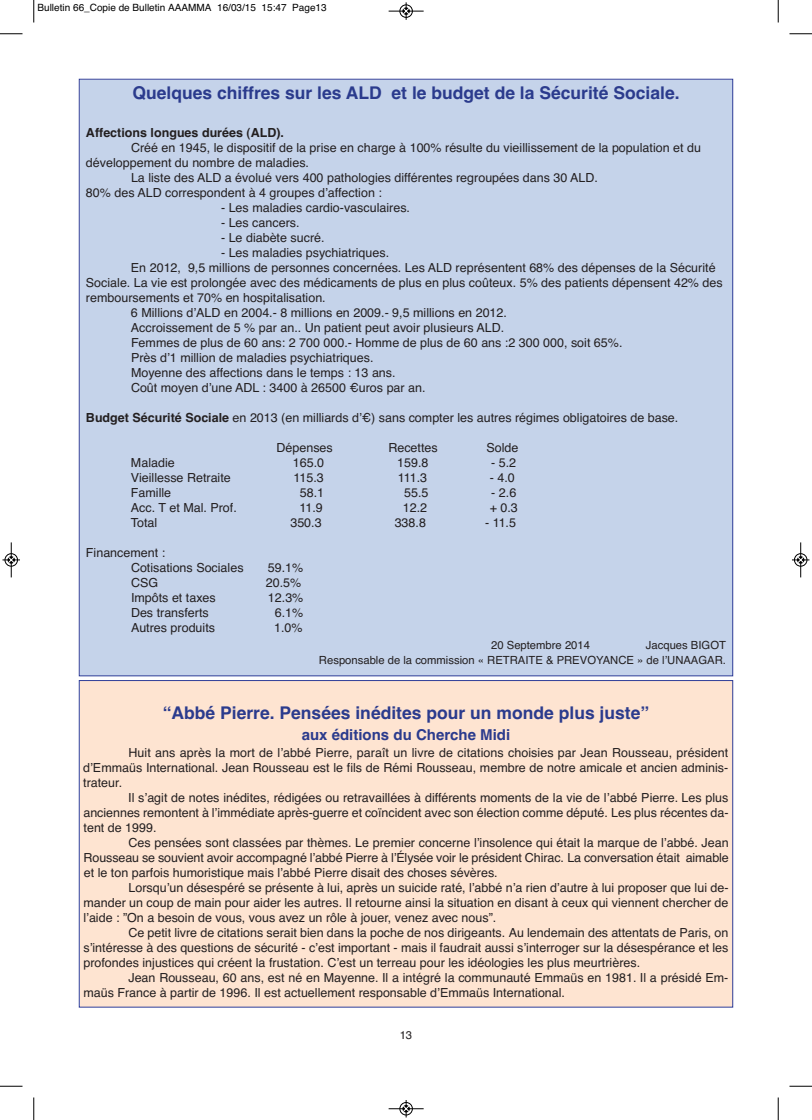
<style>
.page{position:relative;width:812px;height:1120px;background:#fff}
.page>*{position:absolute;margin:0;border:0;box-sizing:border-box;transform-origin:0 0}
.t1{font:700 17.5px "Helvetica";color:#2b3b8d}
.t2{font:700 15px "Helvetica";color:#2b3b8d}
.t3{font:12.5px/15px "Helvetica";color:#231f20;text-align:justify}
.t4{font:700 12.5px "Helvetica";color:#231f20}
.t5{font:11.25px/15.1px "Helvetica";color:#231f20;text-align:right}
.t6{font:10px "Helvetica";color:#000}
.s1{font-weight:700}
</style>
<div class="page">
<div style="left:80px;top:80px;width:652px;height:595px;background:#c5d3ea"></div>
<div style="left:80px;top:681px;width:652px;height:326px;background:#fee4d1"></div>
<svg style="left:33px;top:0;width:2px;height:23px"></svg>
<svg style="left:0;top:33px;width:22px;height:2px"></svg>
<svg style="left:777px;top:0;width:2px;height:23px"></svg>
<svg style="left:789px;top:33px;width:23px;height:2px"></svg>
<svg style="left:33px;top:1097px;width:2px;height:23px"></svg>
<svg style="left:0;top:1086px;width:22px;height:1px"></svg>
<svg style="left:777px;top:1097px;width:2px;height:23px"></svg>
<svg style="left:789px;top:1086px;width:23px;height:1px"></svg>
<div style="left:399px;top:4px;width:14px;height:14px;border:1px solid #fff;border-radius:50%"></div>
<hr style="left:388px;top:11px;width:35px;height:1px;background:#000">
<div style="left:400px;top:5px;width:12px;height:13px;border:1px solid #000;border-radius:50%"></div>
<svg style="left:403px;top:2px;width:6px;height:18px"></svg>
<div style="left:399px;top:1102px;width:14px;height:13px;border:1px solid #fff;border-radius:50%"></div>
<hr style="left:388px;top:1108px;width:35px;height:1px;background:#000">
<div style="left:400px;top:1102px;width:12px;height:13px;border:1px solid #000;border-radius:50%"></div>
<svg style="left:403px;top:1100px;width:6px;height:17px"></svg>
<div style="left:5px;top:553px;width:13px;height:14px;border:1px solid #fff;border-radius:50%"></div>
<hr style="left:11px;top:542px;width:1px;height:35px;background:#000">
<div style="left:5px;top:553px;width:13px;height:13px;border:1px solid #000;border-radius:50%"></div>
<svg style="left:2px;top:557px;width:18px;height:6px"></svg>
<div style="left:794px;top:553px;width:13px;height:14px;border:1px solid #fff;border-radius:50%"></div>
<hr style="left:800px;top:542px;width:1px;height:35px;background:#000">
<div style="left:794px;top:553px;width:13px;height:13px;border:1px solid #000;border-radius:50%"></div>
<svg style="left:792px;top:557px;width:17px;height:6px"></svg>
<p class="t6" style="left:38px;top:2px;width:291px">Bulletin 66_Copie de Bulletin AAAMMA 16/03/15 15:47 Page13</p>
<h1 class="t1" style="left:132px;top:83px;width:548px">Quelques chiffres sur les ALD et le budget de la Sécurité Sociale.</h1>
<p class="t4" style="left:86px;top:126px;width:199px">Affections longues durées (ALD).</p>
<p class="t3" style="left:131px;top:141px;width:571px">Créé en 1945, le dispositif de la prise en charge à 100% résulte du vieillissement de la population et du</p>
<p class="t3" style="left:86px;top:156px;width:225px">développement du nombre de maladies.</p>
<p class="t3" style="left:131px;top:171px;width:468px">La liste des ALD a évolué vers 400 pathologies différentes regroupées dans 30 ALD.</p>
<p class="t3" style="left:86px;top:186px;width:297px">80% des ALD correspondent à 4 groupes d’affection :</p>
<p class="t3" style="left:221px;top:201px;width:190px">- Les maladies cardio-vasculaires.</p>
<p class="t3" style="left:221px;top:216px;width:80px">- Les cancers.</p>
<p class="t3" style="left:221px;top:231px;width:105px">- Le diabète sucré.</p>
<p class="t3" style="left:221px;top:246px;width:170px">- Les maladies psychiatriques.</p>
<p class="t3" style="left:131px;top:261px;width:586px">En 2012, 9,5 millions de personnes concernées. Les ALD représentent 68% des dépenses de la Sécurité</p>
<p class="t3" style="left:86px;top:276px;width:638px">Sociale. La vie est prolongée avec des médicaments de plus en plus coûteux. 5% des patients dépensent 42% des</p>
<p class="t3" style="left:86px;top:291px;width:241px">remboursements et 70% en hospitalisation.</p>
<p class="t3" style="left:131px;top:306px;width:377px">6 Millions d’ALD en 2004.- 8 millions en 2009.- 9,5 millions en 2012.</p>
<p class="t3" style="left:131px;top:321px;width:375px">Accroissement de 5 % par an.. Un patient peut avoir plusieurs ALD.</p>
<p class="t3" style="left:131px;top:336px;width:493px">Femmes de plus de 60 ans: 2 700 000.- Homme de plus de 60 ans :2 300 000, soit 65%.</p>
<p class="t3" style="left:131px;top:351px;width:244px">Près d’1 million de maladies psychiatriques.</p>
<p class="t3" style="left:131px;top:366px;width:266px">Moyenne des affections dans le temps : 13 ans.</p>
<p class="t3" style="left:131px;top:381px;width:296px">Coût moyen d’une ADL : 3400 à 26500 €uros par an.</p>
<p class="t3" style="left:86px;top:411px;width:594px"><span class="s1">Budget Sécurité Sociale</span> en 2013 (en milliards d’€) sans compter les autres régimes obligatoires de base.</p>
<p class="t3" style="left:276px;top:441px;width:58px">Dépenses</p>
<p class="t3" style="left:388px;top:441px;width:51px">Recettes</p>
<p class="t3" style="left:486px;top:441px;width:33px">Solde</p>
<p class="t3" style="left:131px;top:456px;width:45px">Maladie</p>
<p class="t3" style="left:293px;top:456px;width:33px">165.0</p>
<p class="t3" style="left:397px;top:456px;width:33px">159.8</p>
<p class="t3" style="left:491px;top:456px;width:27px">- 5.2</p>
<p class="t3" style="left:131px;top:471px;width:101px">Vieillesse Retraite</p>
<p class="t3" style="left:293px;top:471px;width:32px">115.3</p>
<p class="t3" style="left:398px;top:471px;width:31px">111.3</p>
<p class="t3" style="left:490px;top:471px;width:27px">- 4.0</p>
<p class="t3" style="left:131px;top:486px;width:42px">Famille</p>
<p class="t3" style="left:300px;top:486px;width:26px">58.1</p>
<p class="t3" style="left:404px;top:486px;width:26px">55.5</p>
<p class="t3" style="left:491px;top:486px;width:27px">- 2.6</p>
<p class="t3" style="left:131px;top:501px;width:107px">Acc. T et Mal. Prof.</p>
<p class="t3" style="left:299px;top:501px;width:25px">11.9</p>
<p class="t3" style="left:403px;top:501px;width:26px">12.2</p>
<p class="t3" style="left:489px;top:501px;width:30px">+ 0.3</p>
<p class="t3" style="left:131px;top:516px;width:28px">Total</p>
<p class="t3" style="left:290px;top:516px;width:33px">350.3</p>
<p class="t3" style="left:394px;top:516px;width:33px">338.8</p>
<p class="t3" style="left:485px;top:516px;width:32px">- 11.5</p>
<p class="t3" style="left:131px;top:546px;width:114px;text-indent:-45px">Financement :<br>Cotisations Sociales</p>
<p class="t3" style="left:268px;top:561px;width:37px">59.1%</p>
<p class="t3" style="left:131px;top:576px;width:29px">CSG</p>
<p class="t3" style="left:266px;top:576px;width:37px">20.5%</p>
<p class="t3" style="left:131px;top:591px;width:86px">Impôts et taxes</p>
<p class="t3" style="left:268px;top:591px;width:37px">12.3%</p>
<p class="t3" style="left:131px;top:606px;width:79px">Des transferts</p>
<p class="t3" style="left:275px;top:606px;width:30px">6.1%</p>
<p class="t3" style="left:131px;top:621px;width:86px">Autres produits</p>
<p class="t3" style="left:274px;top:621px;width:30px">1.0%</p>
<p class="t5" style="left:319px;top:638px;width:408px">Jacques BIGOT<br>Responsable de la commission « RETRAITE &amp; PREVOYANCE » de l’UNAAGAR.</p>
<h1 class="t1" style="left:163px;top:703px;width:488px">“Abbé Pierre. Pensées inédites pour un monde plus juste”</h1>
<p class="t2" style="left:302px;top:726px;width:210px">aux éditions du Cherche Midi</p>
<p class="t3" style="left:83px;top:745px;width:646px;text-indent:45px">Huit ans après la mort de l’abbé Pierre, paraît un livre de citations choisies par Jean Rousseau, président d’Emmaüs International. Jean Rousseau est le fils de Rémi Rousseau, membre de notre amicale et ancien adminis&shy;trateur.</p>
<p class="t3" style="left:83px;top:790px;width:646px;text-indent:45px">Il s’agit de notes inédites, rédigées ou retravaillées à différents moments de la vie de l’abbé Pierre. Les plus anciennes remontent à l’immédiate après-guerre et coïncident avec son élection comme député. Les plus récentes da&shy;tent de 1999.</p>
<p class="t3" style="left:84px;top:835px;width:646px;text-indent:45px">Ces pensées sont classées par thèmes. Le premier concerne l’insolence qui était la marque de l’abbé. Jean Rousseau se souvient avoir accompagné l’abbé Pierre à l’Élysée voir le président Chirac. La conversation était aimable et le ton parfois humoristique mais l’abbé Pierre disait des choses sévères.</p>
<p class="t3" style="left:83px;top:880px;width:646px;text-indent:45px">Lorsqu’un désespéré se présente à lui, après un suicide raté, l’abbé n’a rien d’autre à lui proposer que lui de&shy;mander un coup de main pour aider les autres. Il retourne ainsi la situation en disant à ceux qui viennent chercher de l’aide : ”On a besoin de vous, vous avez un rôle à jouer, venez avec nous”.</p>
<p class="t3" style="left:83px;top:925px;width:646px;text-indent:45px">Ce petit livre de citations serait bien dans la poche de nos dirigeants. Au lendemain des attentats de Paris, on s’intéresse à des questions de sécurité - c’est important - mais il faudrait aussi s’interroger sur la désespérance et les profondes injustices qui créent la frustation. C’est un terreau pour les idéologies les plus meurtrières.</p>
<p class="t3" style="left:83px;top:970px;width:646px;text-indent:45px">Jean Rousseau, 60 ans, est né en Mayenne. Il a intégré la communauté Emmaüs en 1981. Il a présidé Em&shy;maüs France à partir de 1996. Il est actuellement responsable d’Emmaüs International.</p>
<p class="t5" style="left:491px;top:638px;width:100px">20 Septembre 2014</p>
<p class="t5" style="left:400px;top:1027px;width:14px">13</p>
</div>
